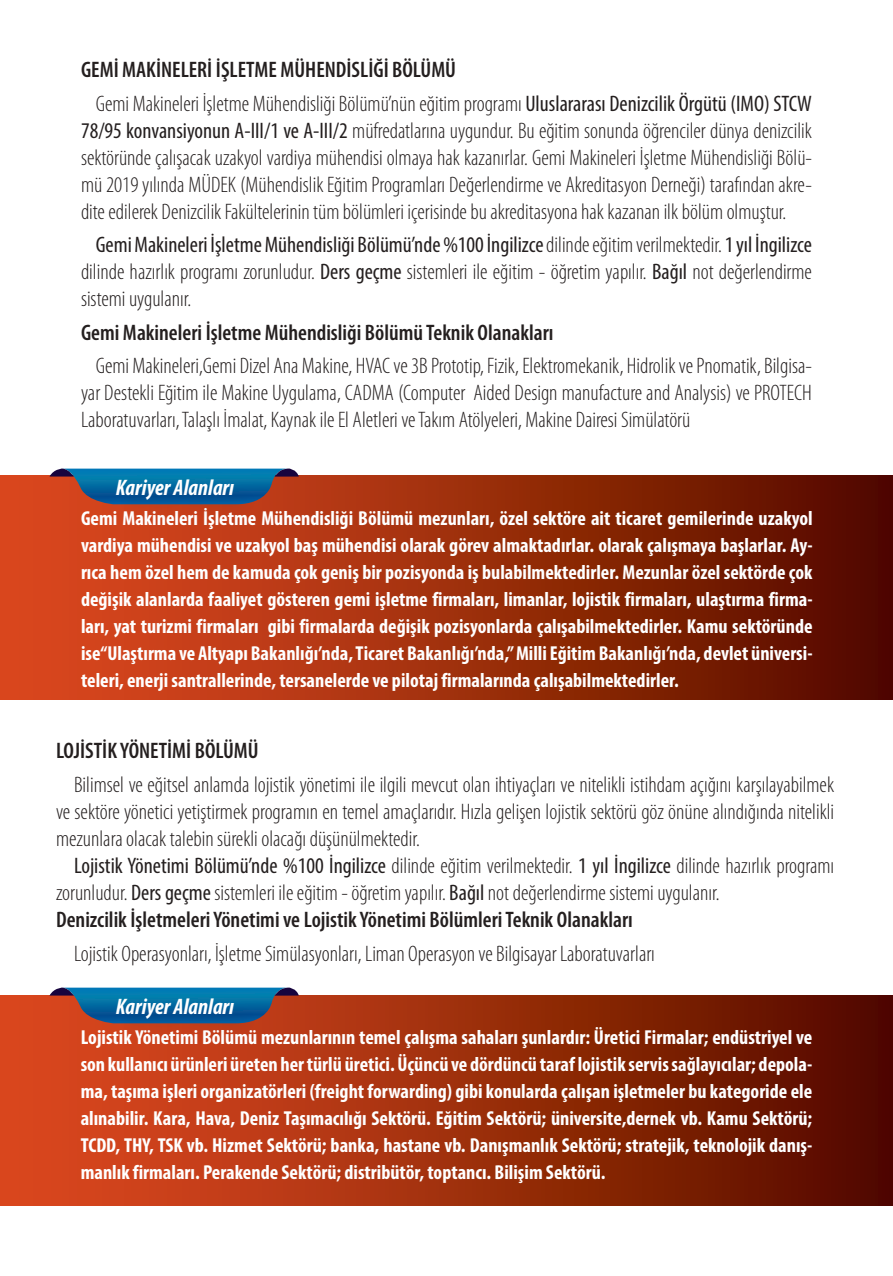
<style>
.page{position:relative;width:893px;height:1276px;background:#fff}
.page>*{position:absolute;margin:0;border:0;box-sizing:border-box;transform-origin:0 0}
.t1{font:300 condensed 22.5px/27px "Myriad Pro";color:#241f1f;text-align:justify}
.t2{font:600 condensed 22.5px "Myriad Pro";color:#241f1f}
.t3{font:italic 700 condensed 22.5px "Myriad Pro";color:#fff}
.t4{font:700 condensed 20.25px/27px "Myriad Pro";color:#fff;text-align:justify}
.s1{font-weight:600}
.s2{font-weight:400}
</style>
<div class="page">
<div style="left:0;top:996px;width:893px;height:209px;background:linear-gradient(to right,#e54d20,#560d00)"></div>
<div style="left:118px;top:1000px;width:141px;height:42px;background:#c53f1a"></div>
<svg style="left:49px;top:987px;width:250px;height:36px;background:#326085"></svg>
<div style="left:0;top:476px;width:893px;height:223px;background:linear-gradient(to right,#e54d20,#560d00)"></div>
<div style="left:118px;top:481px;width:141px;height:42px;background:#c53f1a"></div>
<svg style="left:49px;top:468px;width:250px;height:36px;background:#326085"></svg>
<p class="t1" style="left:96px;top:53px;width:718px;line-height:33.3px;text-indent:-15px"><span class="s1">GEMİ MAKİNELERİ İŞLETME MÜHENDİSLİĞİ BÖLÜMÜ<br></span>Gemi Makineleri İşletme Mühendisliği Bölümü’nün eğitim programı <span class="s2">Uluslararası Denizcilik Örgütü (IMO) STCW</span></p>
<p class="t1" style="left:81px;top:117px;width:732px"><span class="s2">78/95 konvansiyonun A-III/1 ve A-III/2</span> müfredatlarına uygundur. Bu eğitim sonunda öğrenciler dünya denizcilik sektöründe çalışacak uzakyol vardiya mühendisi olmaya hak kazanırlar. Gemi Makineleri İşletme Mühendisliği Bölü&shy;mü 2019 yılında MÜDEK (Mühendislik Eğitim Programları Değerlendirme ve Akreditasyon Derneği) tarafından akre&shy;dite edilerek Denizcilik Fakültelerinin tüm bölümleri içerisinde bu akreditasyona hak kazanan ilk bölüm olmuştur.</p>
<p class="t1" style="left:81px;top:231px;width:732px;text-indent:15px"><span class="s2">Gemi Makineleri İşletme Mühendisliği Bölümü’nde %100 İngilizce</span> dilinde eğitim verilmektedir. <span class="s2">1 yıl İngilizce </span>dilinde hazırlık programı zorunludur. <span class="s2">Ders geçme</span> sistemleri ile eğitim - öğretim yapılır. <span class="s2">Bağıl</span> not değerlendirme sistemi uygulanır.</p>
<p class="t2" style="left:81px;top:318px;width:474px">Gemi Makineleri İşletme Mühendisliği Bölümü Teknik Olanakları</p>
<p class="t1" style="left:81px;top:352px;width:732px;text-indent:15px">Gemi Makineleri,Gemi Dizel Ana Makine, HVAC ve 3B Prototip, Fizik, Elektromekanik, Hidrolik ve Pnomatik, Bilgisa&shy;yar Destekli Eğitim ile Makine Uygulama, CADMA (Computer Aided Design manufacture and Analysis) ve PROTECH Laboratuvarları, Talaşlı İmalat, Kaynak ile El Aletleri ve Takım Atölyeleri, Makine Dairesi Simülatörü</p>
<p class="t3" style="left:116px;top:473px;width:120px">Kariyer Alanları</p>
<p class="t4" style="left:81px;top:504px;width:733px">Gemi Makineleri İşletme Mühendisliği Bölümü mezunları, özel sektöre ait ticaret gemilerinde uzakyol vardiya mühendisi ve uzakyol baş mühendisi olarak görev almaktadırlar. olarak çalışmaya başlarlar. Ay&shy;rıca hem özel hem de kamuda çok geniş bir pozisyonda iş bulabilmektedirler. Mezunlar özel sektörde çok değişik alanlarda faaliyet gösteren gemi işletme firmaları, limanlar, lojistik firmaları, ulaştırma firma&shy;ları, yat turizmi firmaları gibi firmalarda değişik pozisyonlarda çalışabilmektedirler. Kamu sektöründe ise“Ulaştırma ve Altyapı Bakanlığı’nda, Ticaret Bakanlığı’nda,” Milli Eğitim Bakanlığı’nda, devlet üniversi&shy;teleri, enerji santrallerinde, tersanelerde ve pilotaj firmalarında çalışabilmektedirler.</p>
<p class="t2" style="left:56px;top:736px;width:204px">LOJİSTİK YÖNETİMİ BÖLÜMÜ</p>
<p class="t1" style="left:56px;top:771px;width:780px;text-indent:18px">Bilimsel ve eğitsel anlamda lojistik yönetimi ile ilgili mevcut olan ihtiyaçları ve nitelikli istihdam açığını karşılayabilmek ve sektöre yönetici yetiştirmek programın en temel amaçlarıdır. Hızla gelişen lojistik sektörü göz önüne alındığında nitelikli mezunlara olacak talebin sürekli olacağı düşünülmektedir.</p>
<p class="t1" style="left:56px;top:852px;width:780px;text-align:left;text-indent:18px"><span class="s2">Lojistik Yönetimi Bölümü’nde %100 İngilizce</span> dilinde eğitim verilmektedir. <span class="s2">1 yıl İngilizce</span> dilinde hazırlık programı zorunludur. <span class="s2">Ders geçme</span> sistemleri ile eğitim - öğretim yapılır. <span class="s2">Bağıl</span> not değerlendirme sistemi uygulanır.<br><span class="s1">Denizcilik İşletmeleri Yönetimi ve Lojistik Yönetimi Bölümleri Teknik Olanakları</span></p>
<p class="t1" style="left:74px;top:939px;width:582px">Lojistik Operasyonları, İşletme Simülasyonları, Liman Operasyon ve Bilgisayar Laboratuvarları</p>
<p class="t3" style="left:116px;top:992px;width:120px">Kariyer Alanları</p>
<p class="t4" style="left:81px;top:1023px;width:733px">Lojistik Yönetimi Bölümü mezunlarının temel çalışma sahaları şunlardır: Üretici Firmalar; endüstriyel ve son kullanıcı ürünleri üreten her türlü üretici. Üçüncü ve dördüncü taraf lojistik servis sağlayıcılar; depola&shy;ma, taşıma işleri organizatörleri (freight forwarding) gibi konularda çalışan işletmeler bu kategoride ele alınabilir. Kara, Hava, Deniz Taşımacılığı Sektörü. Eğitim Sektörü; üniversite,dernek vb. Kamu Sektörü; TCDD, THY, TSK vb. Hizmet Sektörü; banka, hastane vb. Danışmanlık Sektörü; stratejik, teknolojik danış&shy;manlık firmaları. Perakende Sektörü; distribütör, toptancı. Bilişim Sektörü.</p>
</div>
